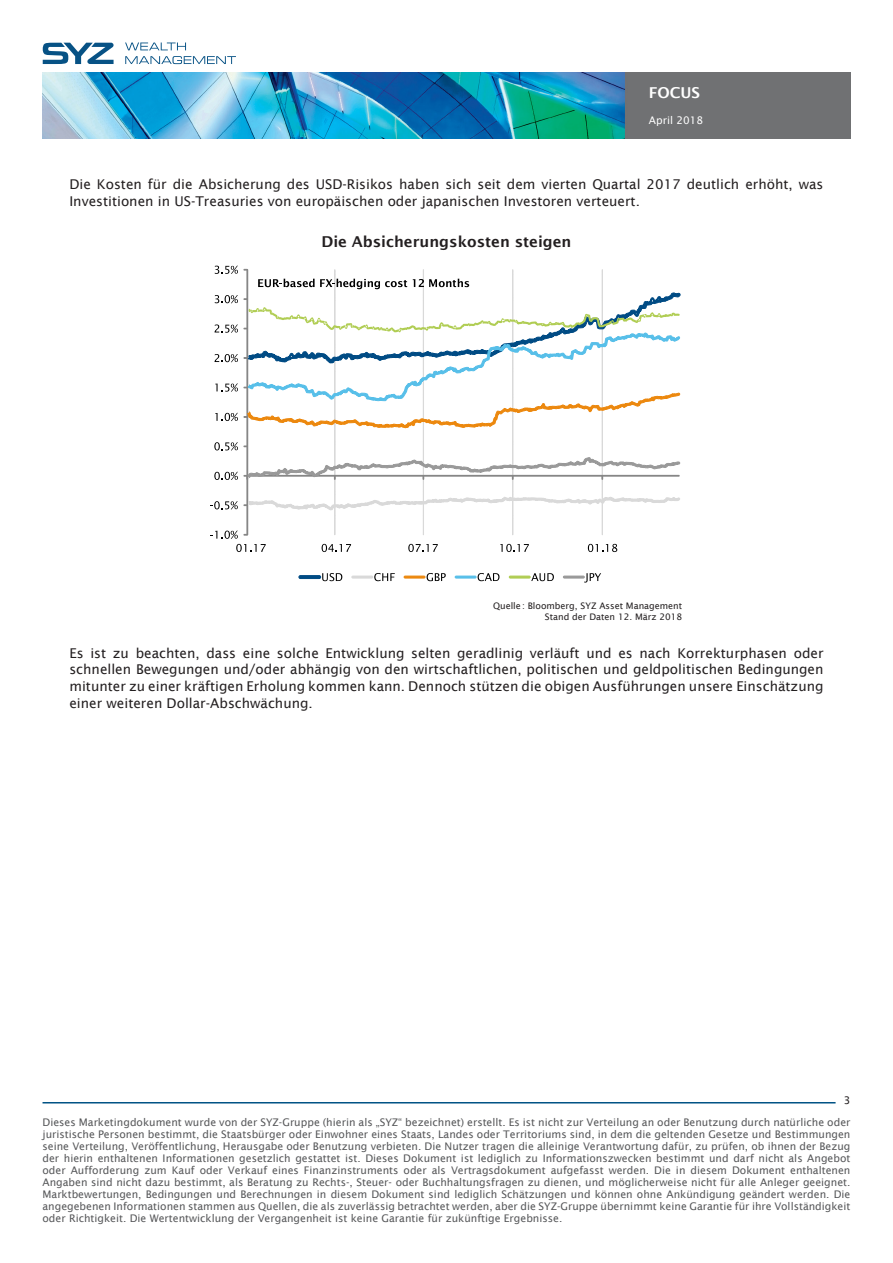
<style>
.page{position:relative;width:893px;height:1263px;background:#fff}
.page>*{position:absolute;margin:0;border:0;box-sizing:border-box;transform-origin:0 0}
.Texte_courant{font:600 15px "Lucida Sans";color:#231f20}
.t1{font:600 15px "Lucida Sans";color:#fff}
.Texte_courant-2{font:13.5px/16.8px "Lucida Sans";color:#231f20;text-align:justify}
.t2{font:10.5px/12px "Lucida Sans";color:#57585a;text-align:justify}
.t3{font:10.5px "Lucida Sans";color:#fff}
.Numèro_de_page{font:10.5px "Lucida Sans";color:#231f20}
.Source_data{font:9px "Lucida Sans";color:#231f20}
</style>
<div class="page">
<svg style="left:43px;top:43px;width:71px;height:21px"></svg>
<svg style="left:125px;top:43px;width:61px;height:7px"></svg>
<svg style="left:125px;top:56px;width:111px;height:8px"></svg>
<hr style="left:43px;top:1102px;width:793px;height:1px;background:#005285">
<img style="left:43px;top:72px;width:807px;height:66px">
<svg style="left:334px;top:269px;width:269px;height:266px"></svg>
<div style="left:247px;top:270px;width:1px;height:265px;border:1px solid #868686"></div>
<svg style="left:244px;top:497px;width:436px;height:14px"></svg>
<svg style="left:244px;top:457px;width:436px;height:22px"></svg>
<svg style="left:211px;top:501px;width:27px;height:8px"></svg>
<svg style="left:214px;top:472px;width:24px;height:8px"></svg>
<svg style="left:214px;top:442px;width:24px;height:8px"></svg>
<svg style="left:215px;top:413px;width:23px;height:8px"></svg>
<svg style="left:215px;top:383px;width:23px;height:9px"></svg>
<svg style="left:215px;top:354px;width:23px;height:8px"></svg>
<svg style="left:215px;top:324px;width:23px;height:9px"></svg>
<svg style="left:215px;top:295px;width:23px;height:8px"></svg>
<svg style="left:215px;top:266px;width:23px;height:8px"></svg>
<svg style="left:211px;top:531px;width:55px;height:21px"></svg>
<svg style="left:322px;top:544px;width:29px;height:8px"></svg>
<svg style="left:408px;top:544px;width:30px;height:8px"></svg>
<svg style="left:500px;top:544px;width:29px;height:8px"></svg>
<svg style="left:588px;top:544px;width:29px;height:8px"></svg>
<div style="left:299px;top:575px;width:22px;height:4px;border:1px solid #004b84"></div>
<svg style="left:322px;top:573px;width:20px;height:8px"></svg>
<div style="left:352px;top:576px;width:21px;height:2px;border:1px solid #d9d9d9"></div>
<svg style="left:374px;top:573px;width:21px;height:8px"></svg>
<div style="left:404px;top:576px;width:21px;height:2px;border:1px solid #ec880e"></div>
<svg style="left:427px;top:573px;width:19px;height:8px"></svg>
<div style="left:455px;top:576px;width:21px;height:2px;border:1px solid #57bfe9"></div>
<svg style="left:478px;top:573px;width:21px;height:8px"></svg>
<div style="left:509px;top:576px;width:21px;height:2px;border:1px solid #b0cd53"></div>
<svg style="left:531px;top:573px;width:23px;height:8px"></svg>
<div style="left:563px;top:576px;width:21px;height:2px;border:1px solid #999"></div>
<svg style="left:584px;top:573px;width:17px;height:10px"></svg>
<svg style="left:244px;top:279px;width:437px;height:155px"></svg>
<h1 class="t1" style="left:649px;top:84px;width:53px">FOCUS</h1>
<p class="t3" style="left:649px;top:114px;width:56px">April 2018</p>
<p class="Texte_courant-2" style="left:69px;top:176px;width:756px">Die Kosten für die Absicherung des USD-Risikos haben sich seit dem vierten Quartal 2017 deutlich erhöht, was<br>Investitionen in US-Treasuries von europäischen oder japanischen Investoren verteuert.</p>
<p class="Texte_courant" style="left:321px;top:233px;width:252px">Die Absicherungskosten steigen</p>
<p class="Source_data" style="left:493px;top:601px;width:191px">Quelle: Bloomberg, SYZ Asset Management</p>
<p class="Source_data" style="left:545px;top:611px;width:139px">Stand der Daten 12. März 2018</p>
<p class="Texte_courant-2" style="left:69px;top:644px;width:756px">Es ist zu beachten, dass eine solche Entwicklung selten geradlinig verläuft und es nach Korrekturphasen oder schnellen Bewegungen und/oder abhängig von den wirtschaftlichen, politischen und geldpolitischen Bedingungen mitunter zu einer kräftigen Erholung kommen kann. Dennoch stützen die obigen Ausführungen unsere Einschätzung einer weiteren Dollar-Abschwächung.</p>
<p class="Numèro_de_page" style="left:844px;top:1094px;width:8px">3</p>
<p class="t2" style="left:43px;top:1116px;width:809px">Dieses Marketingdokument wurde von der SYZ-Gruppe (hierin als „SYZ“ bezeichnet) erstellt. Es ist nicht zur Verteilung an oder Benutzung durch natürliche oder juristische Personen bestimmt, die Staatsbürger oder Einwohner eines Staats, Landes oder Territoriums sind, in dem die geltenden Gesetze und Bestimmungen seine Verteilung, Veröffentlichung, Herausgabe oder Benutzung verbieten. Die Nutzer tragen die alleinige Verantwortung dafür, zu prüfen, ob ihnen der Bezug der hierin enthaltenen Informationen gesetzlich gestattet ist. Dieses Dokument ist lediglich zu Informationszwecken bestimmt und darf nicht als Angebot oder Aufforderung zum Kauf oder Verkauf eines Finanzinstruments oder als Vertragsdokument aufgefasst werden. Die in diesem Dokument enthaltenen Angaben sind nicht dazu bestimmt, als Beratung zu Rechts-, Steuer- oder Buchhaltungsfragen zu dienen, und möglicherweise nicht für alle Anleger geeignet.<br>Marktbewertungen, Bedingungen und Berechnungen in diesem Dokument sind lediglich Schätzungen und können ohne Ankündigung geändert werden. Die angegebenen Informationen stammen aus Quellen, die als zuverlässig betrachtet werden, aber die SYZ-Gruppe übernimmt keine Garantie für ihre Vollständigkeit oder Richtigkeit. Die Wertentwicklung der Vergangenheit ist keine Garantie für zukünftige Ergebnisse.</p>
</div>
